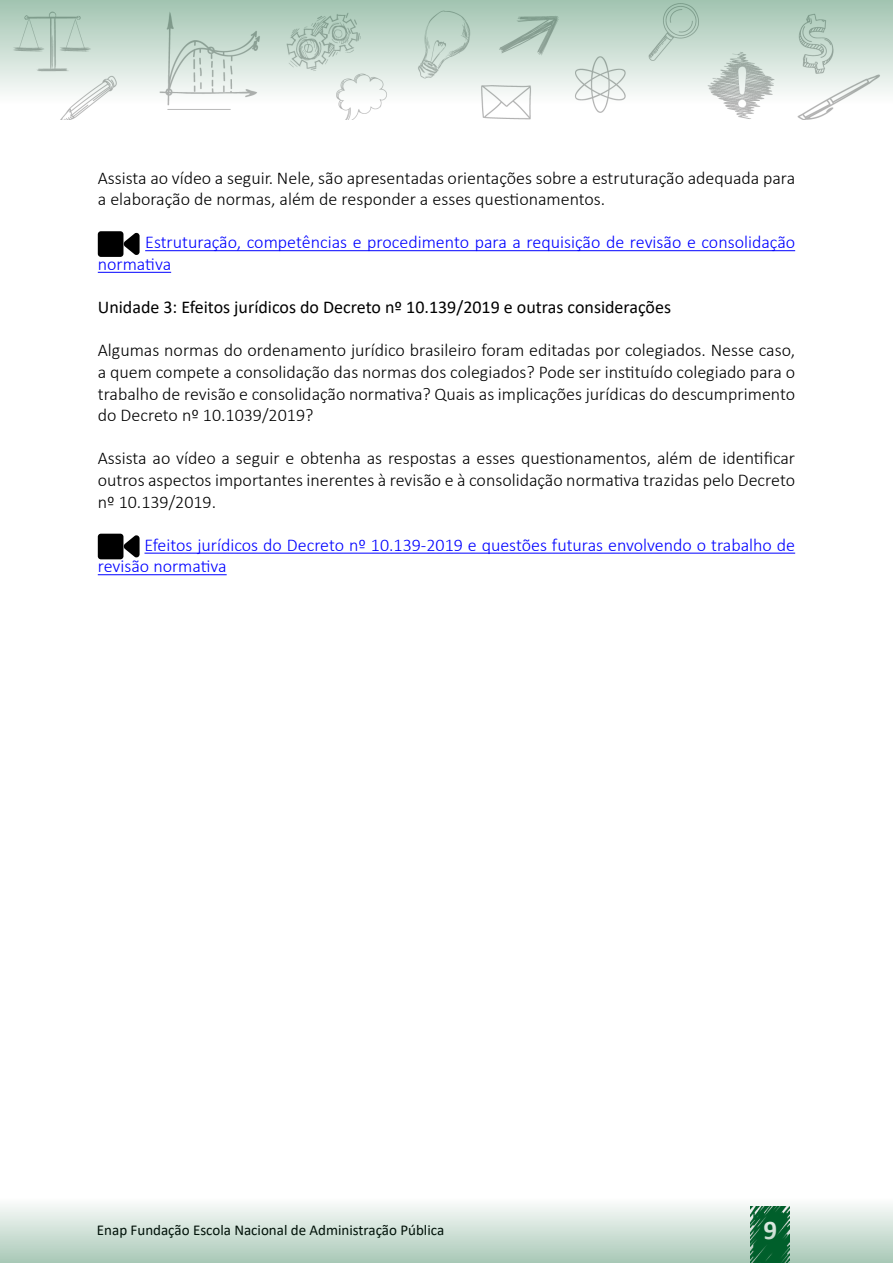
<style>
.page{position:relative;width:893px;height:1263px;background:#fff}
.page>*{position:absolute;margin:0;border:0;box-sizing:border-box;transform-origin:0 0}
.t1{font:700 27px "Calibri";color:#fff}
.t2{font:300 18px/21.6px "Calibri";color:#000;text-align:justify}
.t3{font:300 18px/21.6px "Calibri";color:#00f}
.t4{font:18px "Calibri";color:#000}
.t5{font:15px "Calibri";color:#000}
</style>
<div class="page">
<svg style="left:0;top:0;width:893px;height:120px"></svg>
<svg style="left:0;top:1205px;width:893px;height:58px;background:#c6dacf"></svg>
<hr style="left:145px;top:250px;width:650px;height:1px;background:#00f">
<hr style="left:98px;top:272px;width:73px;height:1px;background:#00f">
<hr style="left:145px;top:553px;width:650px;height:1px;background:#00f">
<hr style="left:98px;top:574px;width:129px;height:1px;background:#00f">
<div style="left:98px;top:231px;width:25px;height:26px;background:#000;border-radius:3px"></div>
<svg style="left:123px;top:232px;width:17px;height:24px"></svg>
<div style="left:98px;top:534px;width:25px;height:25px;background:#000;border-radius:3px"></div>
<svg style="left:123px;top:535px;width:17px;height:23px"></svg>
<p class="t2" style="left:98px;top:167px;width:699px">Assista ao vídeo a seguir. Nele, são apresentadas orientações sobre a estruturação adequada para a elaboração de normas, além de responder a esses questionamentos.</p>
<p class="t3" style="left:98px;top:231px;width:699px;text-indent:47px">Estruturação, competências e procedimento para a requisição de revisão e consolidação normativa</p>
<p class="t4" style="left:98px;top:295px;width:575px">Unidade 3: Efeitos jurídicos do Decreto nº 10.139/2019 e outras considerações</p>
<p class="t2" style="left:98px;top:339px;width:699px">Algumas normas do ordenamento jurídico brasileiro foram editadas por colegiados. Nesse caso, a quem compete a consolidação das normas dos colegiados? Pode ser instituído colegiado para o trabalho de revisão e consolidação normativa? Quais as implicações jurídicas do descumprimento do Decreto nº 10.1039/2019?</p>
<p class="t2" style="left:98px;top:447px;width:699px">Assista ao vídeo a seguir e obtenha as respostas a esses questionamentos, além de identificar outros aspectos importantes inerentes à revisão e à consolidação normativa trazidas pelo Decreto nº 10.139/2019.</p>
<p class="t3" style="left:98px;top:534px;width:699px;text-indent:47px">Efeitos jurídicos do Decreto nº 10.139-2019 e questões futuras envolvendo o trabalho de revisão normativa</p>
<p class="t5" style="left:97px;top:1220px;width:349px">Enap Fundação Escola Nacional de Administração Pública</p>
<h1 class="t1" style="left:763px;top:1210px;width:15px">9</h1>
</div>
